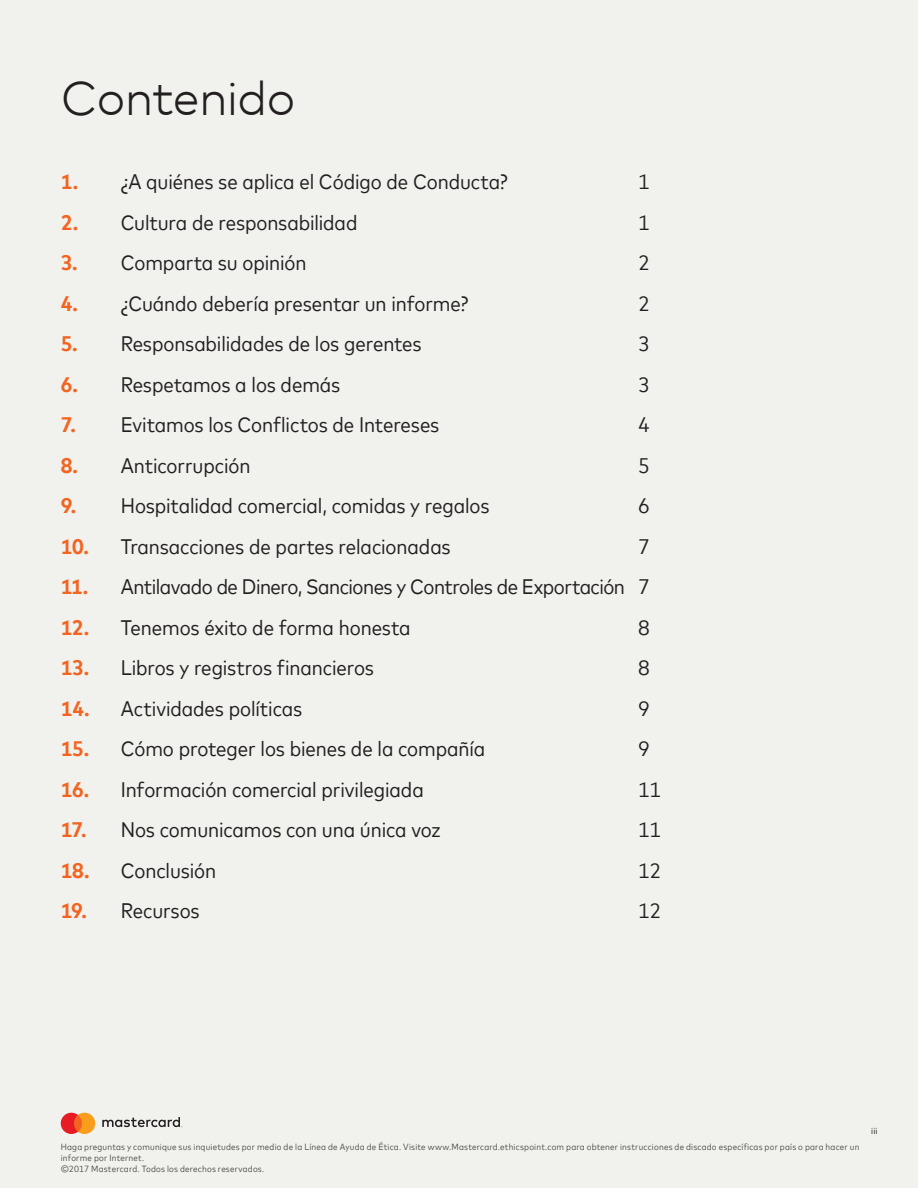
<style>
.page{position:relative;width:918px;height:1188px;background:#f1f1ee}
.page>*{position:absolute;margin:0;border:0;box-sizing:border-box;transform-origin:0 0}
.t1{font:300 48px "Mark Offc For MC";letter-spacing:-.015em;color:#231f20}
.t2{font:21px "Mark For MC Nrw";letter-spacing:-.005em;color:#231f20}
.t3{font:21px "Mark For MC Nrw";letter-spacing:-.025em;color:#231f20}
.t4{font:9px/10.8px "Mark For MC Nrw";letter-spacing:.025em;color:#52504e}
.t5{font:9px "Mark For MC Nrw";color:#231f20}
.s1{font-weight:700;color:#f36421}
</style>
<div class="page">
<svg style="left:61px;top:1113px;width:34px;height:21px"></svg>
<svg style="left:102px;top:1117px;width:80px;height:10px"></svg>
<h1 class="t1" style="left:61px;top:62px;width:236px">Contenido</h1>
<p class="t2" style="left:61px;top:166px;width:449px"><span class="s1">1.</span> ¿A quiénes se aplica el Código de Conducta?</p>
<p class="t2" style="left:638px;top:166px;width:13px">1</p>
<p class="t2" style="left:61px;top:207px;width:298px"><span class="s1">2.</span> Cultura de responsabilidad</p>
<p class="t2" style="left:638px;top:207px;width:13px">1</p>
<p class="t2" style="left:61px;top:247px;width:247px"><span class="s1">3.</span> Comparta su opinión</p>
<p class="t2" style="left:638px;top:247px;width:13px">2</p>
<p class="t2" style="left:61px;top:288px;width:409px"><span class="s1">4.</span> ¿Cuándo debería presentar un informe?</p>
<p class="t2" style="left:638px;top:288px;width:13px">2</p>
<p class="t2" style="left:61px;top:328px;width:362px"><span class="s1">5.</span> Responsabilidades de los gerentes</p>
<p class="t2" style="left:638px;top:328px;width:13px">3</p>
<p class="t2" style="left:61px;top:369px;width:281px"><span class="s1">6.</span> Respetamos a los demás</p>
<p class="t2" style="left:638px;top:369px;width:13px">3</p>
<p class="t2" style="left:61px;top:409px;width:380px"><span class="s1">7.</span> Evitamos los Conflictos de Intereses</p>
<p class="t2" style="left:638px;top:409px;width:13px">4</p>
<p class="t2" style="left:61px;top:450px;width:191px"><span class="s1">8.</span> Anticorrupción</p>
<p class="t2" style="left:638px;top:450px;width:13px">5</p>
<p class="t2" style="left:61px;top:490px;width:430px"><span class="s1">9.</span> Hospitalidad comercial, comidas y regalos</p>
<p class="t2" style="left:638px;top:490px;width:13px">6</p>
<p class="t2" style="left:61px;top:531px;width:392px"><span class="s1">10.</span> Transacciones de partes relacionadas</p>
<p class="t2" style="left:638px;top:531px;width:13px">7</p>
<p class="t3" style="left:61px;top:571px;width:591px"><span class="s1">11.</span> Antilavado de Dinero, Sanciones y Controles de Exportación 7</p>
<p class="t2" style="left:61px;top:612px;width:352px"><span class="s1">12.</span> Tenemos éxito de forma honesta</p>
<p class="t2" style="left:638px;top:612px;width:13px">8</p>
<p class="t2" style="left:61px;top:652px;width:315px"><span class="s1">13.</span> Libros y registros financieros</p>
<p class="t2" style="left:638px;top:652px;width:13px">8</p>
<p class="t2" style="left:61px;top:693px;width:243px"><span class="s1">14.</span> Actividades políticas</p>
<p class="t2" style="left:638px;top:693px;width:13px">9</p>
<p class="t2" style="left:61px;top:733px;width:426px"><span class="s1">15.</span> Cómo proteger los bienes de la compañía</p>
<p class="t2" style="left:638px;top:733px;width:13px">9</p>
<p class="t2" style="left:61px;top:774px;width:365px"><span class="s1">16.</span> Información comercial privilegiada</p>
<p class="t2" style="left:638px;top:774px;width:24px">11</p>
<p class="t2" style="left:61px;top:814px;width:382px"><span class="s1">17.</span> Nos comunicamos con una única voz</p>
<p class="t2" style="left:638px;top:814px;width:24px">11</p>
<p class="t2" style="left:61px;top:855px;width:157px"><span class="s1">18.</span> Conclusión</p>
<p class="t2" style="left:638px;top:855px;width:24px">12</p>
<p class="t2" style="left:61px;top:895px;width:140px"><span class="s1">19.</span> Recursos</p>
<p class="t2" style="left:638px;top:895px;width:24px">12</p>
<p class="t4" style="left:61px;top:1141px;width:800px">Haga preguntas y comunique sus inquietudes por medio de la Línea de Ayuda de Ética. Visite www.Mastercard.ethicspoint.com para obtener instrucciones de discado específicas por país o para hacer un informe por Internet.<br>©2017 Mastercard. Todos los derechos reservados.</p>
<p class="t5" style="left:871px;top:1124px;width:8px">iii</p>
</div>
